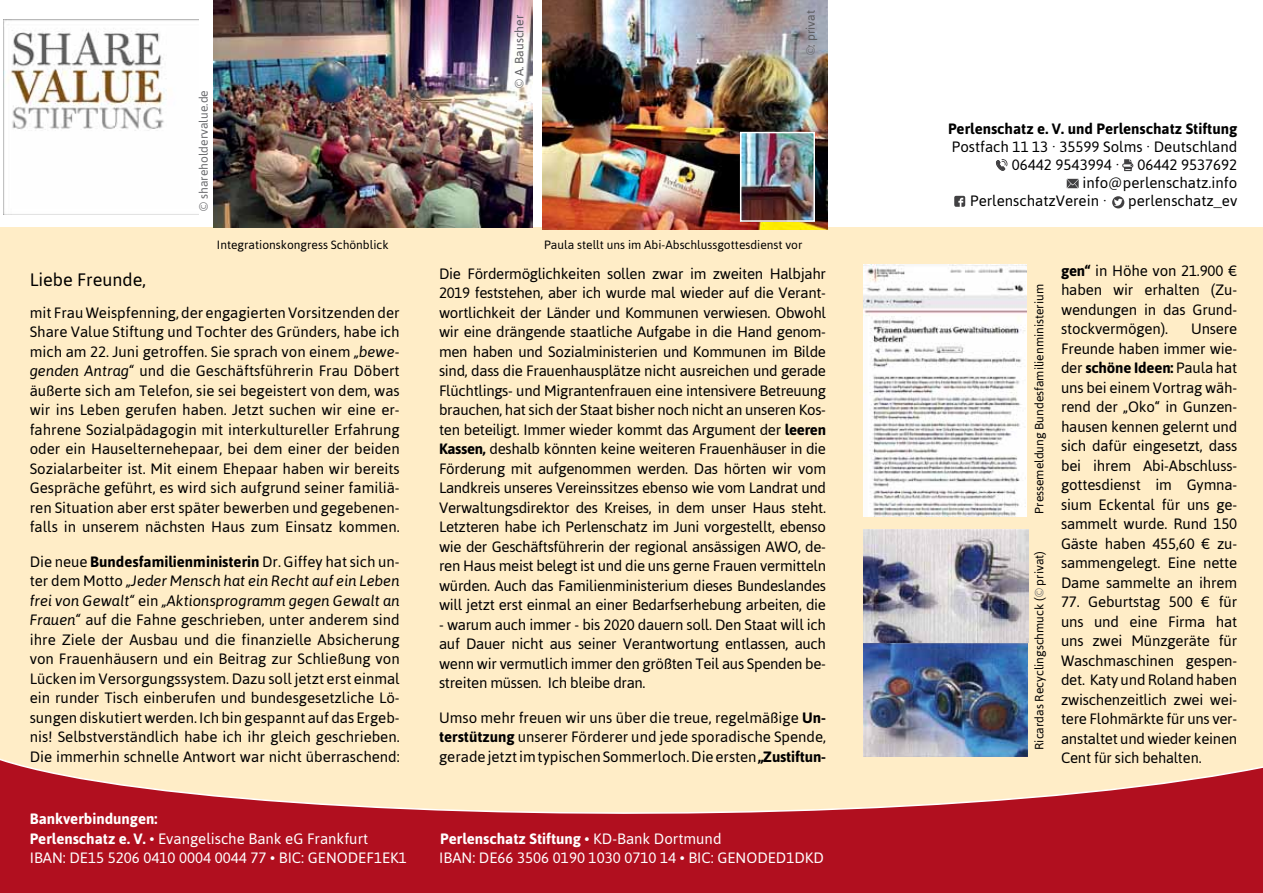
<style>
.page{position:relative;width:1263px;height:893px;background:#fff}
.page>*{position:absolute;margin:0;border:0;box-sizing:border-box;transform-origin:0 0}
.t1{font:18px "Asap";color:#000}
.t2{font:15px/19.5px "Asap";color:#000;text-align:justify}
.t3{font:700 15px/19.5px "Asap";color:#fff}
.t4{font:15px "Asap";color:#fff}
.t5{font:700 15px "Asap";color:#000}
.t6{font:12px "Asap";color:#000}
.t7{font:12px "Asap";color:#6b6c6f}
.t8{font:12px "Asap";color:#5d5d60}
.s1{color:#6b6c6f}
.s2{font-style:italic}
.s3{font-weight:700}
.s4{font-weight:400}
</style>
<div class="page">
<div style="left:0;top:227px;width:1263px;height:666px;background:#ffedc7"></div>
<svg style="left:0;top:609px;width:1263px;height:284px"></svg>
<svg style="left:1067px;top:179px;width:12px;height:9px"></svg>
<svg style="left:1112px;top:196px;width:12px;height:12px"></svg>
<svg style="left:954px;top:196px;width:11px;height:11px"></svg>
<svg style="left:996px;top:159px;width:11px;height:12px"></svg>
<div style="left:1122px;top:163px;width:11px;height:5px;border:1px solid #414042;border-radius:2px"></div>
<svg style="left:1123px;top:159px;width:9px;height:13px"></svg>
<img style="left:213px;top:0;width:320px;height:227px">
<img style="left:542px;top:0;width:285px;height:230px">
<img style="left:743px;top:135px;width:69px;height:84px">
<div style="left:740px;top:132px;width:75px;height:90px;border:2px solid #fff"></div>
<img style="left:863px;top:529px;width:165px;height:228px">
<img style="left:3px;top:19px;width:196px;height:196px">
<img style="left:863px;top:265px;width:164px;height:252px">
<p class="t7" style="left:197px;top:211px;width:122px;rotate:-90deg">© shareholdervalue.de</p>
<p class="t8" style="left:512px;top:88px;width:75px;rotate:-90deg"><span class="s1">©</span> A. Bauscher</p>
<p class="t8" style="left:803px;top:55px;width:47px;rotate:-90deg"><span class="s1">©</span>: privat</p>
<p class="t6" style="left:217px;top:238px;width:173px">Integrationskongress Schönblick</p>
<p class="t6" style="left:544px;top:238px;width:260px">Paula stellt uns im Abi-Abschlussgottesdienst vor</p>
<p class="t1" style="left:30px;top:270px;width:118px">Liebe Freunde,</p>
<p class="t2" style="left:30px;top:303px;width:371px">mit Frau Weispfenning, der engagierten Vorsitzenden der Share Value Stiftung und Tochter des Gründers, habe ich mich am 22. Juni getroffen. Sie sprach von einem <span class="s2">„bewe&shy;genden Antrag“</span> und die Geschäftsführerin Frau Döbert äußerte sich am Telefon, sie sei begeistert von dem, was wir ins Leben gerufen haben. Jetzt suchen wir eine er&shy;fahrene Sozialpädagogin mit interkultureller Erfahrung oder ein Hauselternehepaar, bei dem einer der beiden Sozialarbeiter ist. Mit einem Ehepaar haben wir bereits Gespräche geführt, es wird sich aufgrund seiner familiä&shy;ren Situation aber erst später bewerben und gegebenen&shy;falls in unserem nächsten Haus zum Einsatz kommen.</p>
<p class="t2" style="left:30px;top:552px;width:371px">Die neue <span class="s3">Bundesfamilienministerin</span> Dr. Giffey hat sich un&shy;ter dem Motto <span class="s2">„Jeder Mensch hat ein Recht auf ein Leben frei von Gewalt“</span> ein <span class="s2">„Aktionsprogramm gegen Gewalt an Frauen“</span> auf die Fahne geschrieben, unter anderem sind ihre Ziele der Ausbau und die finanzielle Absicherung von Frauenhäusern und ein Beitrag zur Schließung von Lücken im Versorgungssystem. Dazu soll jetzt erst einmal ein runder Tisch einberufen und bundesgesetzliche Lö&shy;sungen diskutiert werden. Ich bin gespannt auf das Ergeb&shy;nis! Selbstverständlich habe ich ihr gleich geschrieben.<br>Die immerhin schnelle Antwort war nicht überraschend:</p>
<p class="t3" style="left:30px;top:809px;width:340px">Bankverbindungen:<br>Perlenschatz e. V. <span class="s4">• Evangelische Bank eG Frankfurt</span></p>
<p class="t2" style="left:439px;top:264px;width:388px">Die Fördermöglichkeiten sollen zwar im zweiten Halbjahr 2019 feststehen, aber ich wurde mal wieder auf die Verant&shy;wortlichkeit der Länder und Kommunen verwiesen. Obwohl wir eine drängende staatliche Aufgabe in die Hand genom&shy;men haben und Sozialministerien und Kommunen im Bilde sind, dass die Frauenhausplätze nicht ausreichen und gerade Flüchtlings- und Migrantenfrauen eine intensivere Betreuung brauchen, hat sich der Staat bisher noch nicht an unseren Kos&shy;ten beteiligt. Immer wieder kommt das Argument der <span class="s3">leeren Kassen,</span> deshalb könnten keine weiteren Frauenhäuser in die Förderung mit aufgenommen werden. Das hörten wir vom Landkreis unseres Vereinssitzes ebenso wie vom Landrat und Verwaltungsdirektor des Kreises, in dem unser Haus steht.<br>Letzteren habe ich Perlenschatz im Juni vorgestellt, ebenso wie der Geschäftsführerin der regional ansässigen AWO, de&shy;ren Haus meist belegt ist und die uns gerne Frauen vermitteln würden. Auch das Familienministerium dieses Bundeslandes will jetzt erst einmal an einer Bedarfserhebung arbeiten, die</p>
<p class="t2" style="left:439px;top:615px;width:388px">- warum auch immer - bis 2020 dauern soll. Den Staat will ich auf Dauer nicht aus seiner Verantwortung entlassen, auch wenn wir vermutlich immer den größten Teil aus Spenden be&shy;streiten müssen. Ich bleibe dran.</p>
<p class="t2" style="left:439px;top:708px;width:388px">Umso mehr freuen wir uns über die treue, regelmäßige <span class="s3">Un&shy;terstützung</span> unserer Förderer und jede sporadische Spende, gerade jetzt im typischen Sommerloch. Die ersten <span class="s3">„Zustiftun-</span></p>
<p class="t3" style="left:440px;top:828px;width:283px">Perlenschatz Stiftung <span class="s4">• KD-Bank Dortmund</span></p>
<p class="t4" style="left:30px;top:849px;width:379px">IBAN: DE15 5206 0410 0004 0044 77 • BIC: GENODEF1EK1</p>
<p class="t4" style="left:439px;top:849px;width:386px">IBAN: DE66 3506 0190 1030 0710 14 • BIC: GENODED1DKD</p>
<p class="t5" style="left:948px;top:120px;width:291px">Perlenschatz e. V. und Perlenschatz Stiftung</p>
<p class="t2" style="left:952px;top:137px;width:287px">Postfach 11 13 ∙ 35599 Solms ∙ Deutschland</p>
<p class="t2" style="left:1012px;top:155px;width:227px">06442 9543994 ∙ 06442 9537692</p>
<p class="t2" style="left:1082px;top:173px;width:156px">info@perlenschatz.info</p>
<p class="t2" style="left:970px;top:191px;width:138px">PerlenschatzVerein ∙</p>
<p class="t2" style="left:1128px;top:191px;width:111px">perlenschatz_ev</p>
<p class="t6" style="left:1032px;top:514px;width:231px;rotate:-90deg">Pressemeldung Bundesfamilienministerium</p>
<p class="t6" style="left:1032px;top:750px;width:200px;rotate:-90deg">Ricardas Recyclingschmuck (<span class="s1">©</span> privat)</p>
<p class="t2" style="left:1061px;top:260px;width:178px"><span class="s3">gen“</span> in Höhe von 21.900 € haben wir erhalten (Zu&shy;wendungen in das Grund&shy;stockvermögen).</p>
<p class="t2" style="left:1061px;top:319px;width:178px;text-indent:130px">Unsere Freunde haben immer wie&shy;der <span class="s3">schöne Ideen:</span> Paula hat uns bei einem Vortrag wäh&shy;rend der „Oko“ in Gunzen&shy;hausen kennen gelernt und sich dafür eingesetzt, dass bei ihrem Abi-Abschluss&shy;gottesdienst im Gymna&shy;sium Eckental für uns ge&shy;sammelt wurde. Rund 150<br>Gäste haben 455,60 € zu&shy;sammengelegt. Eine nette Dame sammelte an ihrem</p>
<p class="t2" style="left:1061px;top:592px;width:178px">77. Geburtstag 500 € für uns und eine Firma hat uns zwei Münzgeräte für Waschmaschinen gespen&shy;det. Katy und Roland haben zwischenzeitlich zwei wei&shy;tere Flohmärkte für uns ver&shy;anstaltet und wieder keinen Cent für sich behalten.</p>
</div>
